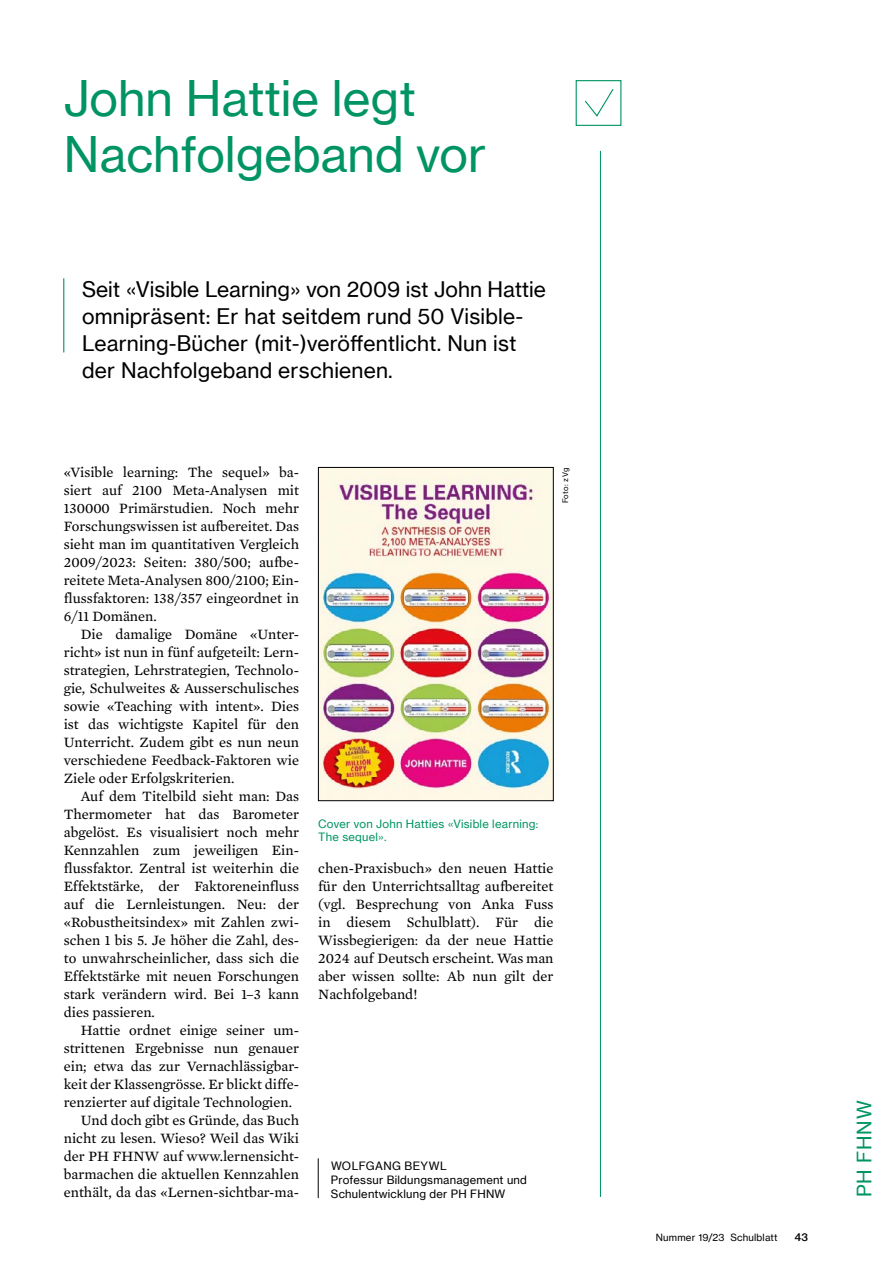
<style>
.page{position:relative;width:893px;height:1263px;background:#fff}
.page>*{position:absolute;margin:0;border:0;box-sizing:border-box;transform-origin:0 0}
.t1{font:48px/55.5px "N Haas Grotesk TX Pro 55 Rg";color:#009464}
.t2{font:21px/27px "N Haas Grotesk TX Pro 55 Rg";letter-spacing:.01em;color:#000}
.t3{font:19.5px "N Haas Grotesk TX Pro 55 Rg";letter-spacing:.04em;color:#009464}
.t4{font:14.55px/18px "Mercury Text G2";color:#000;text-align:justify}
.t5{font:11.25px/13.8px "N Haas Grotesk TX Pro 55 Rg";letter-spacing:.02em;color:#000}
.t6{font:11.25px/13.8px "N Haas Grotesk TX Pro 55 Rg";letter-spacing:.02em;color:#009464}
.t7{font:10.5px "N Haas Grotesk TX Pro 65 Md";color:#000}
.t8{font:9.75px "N Haas Grotesk TX Pro 55 Rg";letter-spacing:.02em;color:#000}
.t9{font:7.5px "N Haas Grotesk TX Pro 55 Rg";letter-spacing:.04em;color:#000}
.s1{font-family:"Minion Pro"}
</style>
<div class="page">
<div style="left:576px;top:80px;width:45px;height:46px;border:1px solid #009464"></div>
<svg style="left:585px;top:89px;width:29px;height:28px"></svg>
<hr style="left:600px;top:151px;width:1px;height:1046px;background:#009464">
<img style="left:320px;top:469px;width:231px;height:330px">
<div style="left:318px;top:467px;width:235px;height:334px;border:1px solid #000"></div>
<hr style="left:63px;top:278px;width:1px;height:74px;background:#009464">
<hr style="left:318px;top:1158px;width:1px;height:40px;background:#000">
<h1 class="t1" style="left:64px;top:71px;width:424px">John Hattie legt<br>Nachfolgeband vor</h1>
<h2 class="t2" style="left:82px;top:276px;width:465px">Seit «Visible Learning» von 2009 ist John Hattie omnipräsent: Er hat seitdem rund 50 Visible-Learning-Bücher (mit-)veröffentlicht. Nun ist der Nachfolgeband erschienen.</h2>
<p class="t4" style="left:64px;top:463px;width:237px">«Visible learning: The sequel» ba&shy;siert auf 2100 Meta-Analysen mit 130000 Primärstudien. Noch mehr Forschungswissen ist aufbereitet. Das sieht man im quantitativen Vergleich 2009/2023: Seiten: 380/500; aufbe&shy;reitete Meta-Analysen 800/2100; Ein&shy;flussfaktoren: 138/357 eingeordnet in 6/11 Domänen.</p>
<p class="t4" style="left:64px;top:625px;width:237px;text-indent:17px">Die damalige Domäne «Unter&shy;richt» ist nun in fünf aufgeteilt: Lern&shy;strategien, Lehrstrategien, Technolo&shy;gie, Schulweites &amp; Ausserschulisches sowie «Teaching with intent». Dies ist das wichtigste Kapitel für den Unterricht. Zudem gibt es nun neun verschiedene Feedback-Faktoren wie Ziele oder Erfolgskriterien.</p>
<p class="t4" style="left:64px;top:787px;width:237px;text-indent:17px">Auf dem Titelbild sieht man: Das Thermometer hat das Barometer abgelöst. Es visualisiert noch mehr Kennzahlen zum jeweiligen Ein&shy;flussfaktor. Zentral ist weiterhin die Effektstärke, der Faktoreneinfluss auf die Lernleistungen. Neu: der «Robustheitsindex» mit Zahlen zwi&shy;schen 1 bis 5. Je höher die Zahl, des&shy;to unwahrscheinlicher, dass sich die Effektstärke mit neuen Forschungen stark verändern wird. Bei 1–3 kann dies passieren.</p>
<p class="t4" style="left:81px;top:1021px;width:220px">Hattie ordnet einige seiner um-</p>
<p class="t4" style="left:64px;top:1039px;width:237px">strittenen Ergebnisse nun genauer</p>
<p class="t4" style="left:64px;top:1057px;width:237px">ein; etwa das zur Vernachlässigbar-</p>
<p class="t4" style="left:64px;top:1075px;width:237px">keit der Klassengrösse. Er blickt diffe-</p>
<p class="t4" style="left:64px;top:1093px;width:230px">renzierter auf digitale Technologien.</p>
<p class="t4" style="left:81px;top:1111px;width:220px">Und doch gibt es Gründe, das Buch</p>
<p class="t4" style="left:64px;top:1129px;width:237px">nicht zu lesen. Wieso? Weil das Wiki</p>
<p class="t4" style="left:64px;top:1147px;width:237px">der PH FHNW auf www.lernensicht-</p>
<p class="t4" style="left:64px;top:1165px;width:237px">barmachen die aktuellen Kennzahlen</p>
<p class="t4" style="left:64px;top:1183px;width:237px">enthält, da das «Lernen-sichtbar-ma-</p>
<p class="t9" style="left:561px;top:503px;width:37px;rotate:-90deg">Foto: zVg</p>
<p class="t6" style="left:318px;top:817px;width:222px">Cover von John Hatties «Visible learning:<br>The sequel».</p>
<p class="t4" style="left:318px;top:859px;width:237px">chen-Praxisbuch» den neuen Hattie für den Unterrichtsalltag aufbereitet (vgl. Besprechung von Anka Fuss in diesem Schulblatt). Für die Wissbegierigen<span class="s1">:</span> da der neue Hattie 2024 auf Deutsch erscheint. Was man aber wissen sollte: Ab nun gilt der Nachfolgeband!</p>
<p class="t5" style="left:331px;top:1159px;width:197px">WOLFGANG BEYWL<br>Professur Bildungsmanagement und<br>Schulentwicklung der PH FHNW</p>
<p class="t8" style="left:656px;top:1231px;width:123px">Nummer 19/23 Schulblatt</p>
<p class="t7" style="left:794px;top:1230px;width:15px">43</p>
<h3 class="t3" style="left:852px;top:1197px;width:98px;rotate:-90deg">PH FHNW</h3>
</div>
